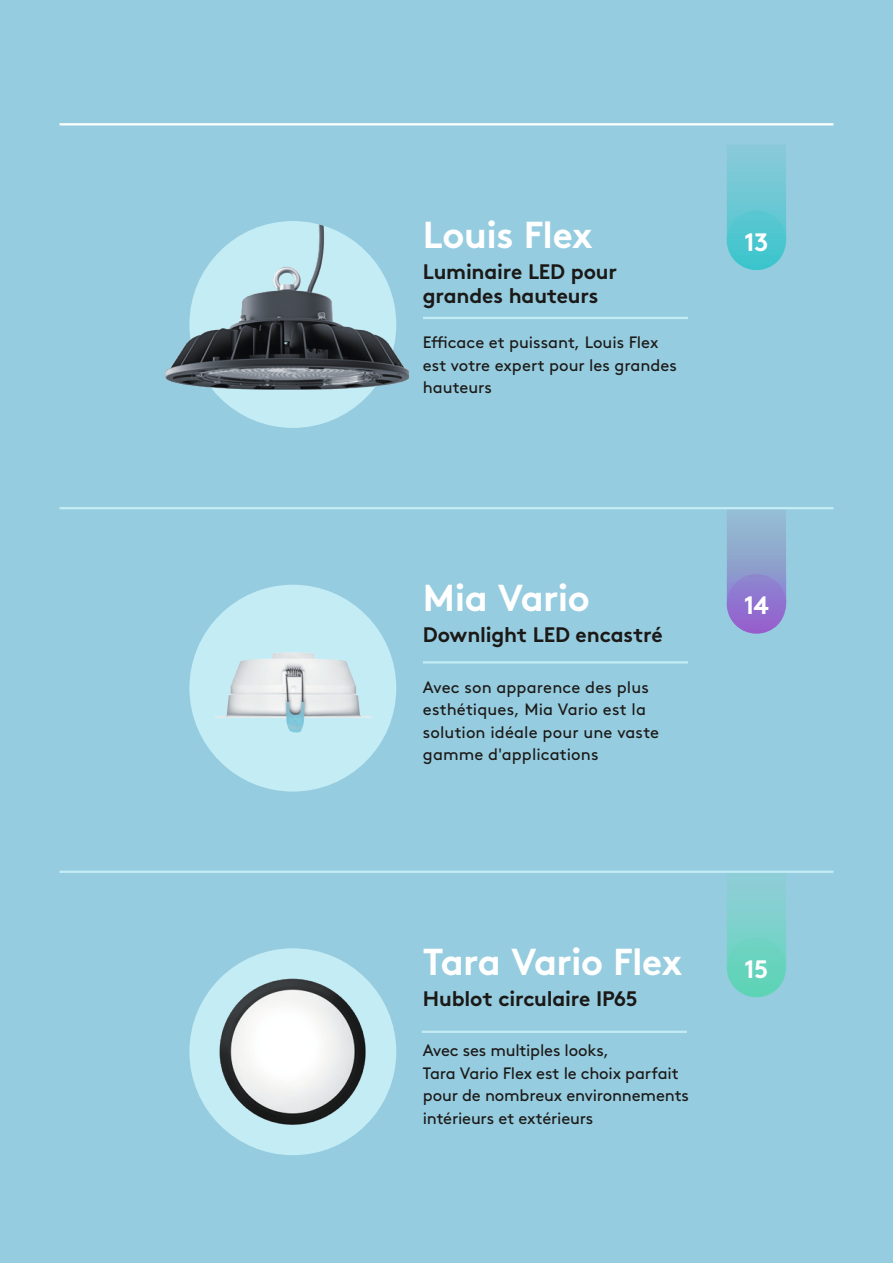
<style>
.page{position:relative;width:893px;height:1263px;background:#96ccdf}
.page>*{position:absolute;margin:0;border:0;box-sizing:border-box;transform-origin:0 0}
.Product_Name_25pt{font:700 37.5px "Brown";letter-spacing:-.015em;color:#fff}
.Page_reference{font:700 25.2px "Brown";color:#fff}
.Product_description{font:700 21px/24px "Brown";letter-spacing:-.01em;color:#1b1917}
.Product_description-2{font:16.5px/22.5px "Brown";letter-spacing:-.005em;color:#1b1917}
</style>
<div class="page">
<svg style="left:727px;top:145px;width:60px;height:125px"></svg>
<div style="left:727px;top:211px;width:59px;height:59px;background:linear-gradient(to bottom,#5cc7d1,#3ac5cc);border-radius:50%"></div>
<svg style="left:727px;top:509px;width:60px;height:123px"></svg>
<div style="left:727px;top:574px;width:59px;height:60px;background:linear-gradient(to bottom,#8c86d0,#9661ce);border-radius:50%"></div>
<hr style="left:60px;top:123px;width:773px;height:2px;background:#fff">
<hr style="left:60px;top:507px;width:773px;height:2px;background:#c4ecf5">
<hr style="left:422px;top:1031px;width:265px;height:2px;background:#c4ecf5">
<hr style="left:423px;top:661px;width:265px;height:2px;background:#c4ecf5">
<div style="left:189px;top:221px;width:207px;height:207px;background:#c4ecf5;border-radius:50%"></div>
<img style="left:165px;top:221px;width:244px;height:169px">
<hr style="left:423px;top:317px;width:265px;height:2px;background:#c4ecf5">
<div style="left:189px;top:585px;width:207px;height:206px;background:#c4ecf5;border-radius:50%"></div>
<img style="left:205px;top:633px;width:176px;height:118px">
<div style="left:189px;top:948px;width:207px;height:207px;background:#c4ecf5;border-radius:50%"></div>
<img style="left:210px;top:969px;width:166px;height:166px">
<svg style="left:727px;top:885px;width:60px;height:113px"></svg>
<div style="left:727px;top:938px;width:59px;height:59px;background:#66d3bc;border-radius:50%"></div>
<hr style="left:60px;top:871px;width:773px;height:2px;background:#c4ecf5">
<p class="Product_Name_25pt" style="left:423px;top:204px;width:171px">Louis Flex</p>
<p class="Product_description" style="left:423px;top:257px;width:196px">Luminaire LED pour grandes hauteurs</p>
<p class="Product_description-2" style="left:423px;top:330px;width:255px">Efficace et puissant, Louis Flex est votre expert pour les grandes hauteurs</p>
<p class="Page_reference" style="left:744px;top:222px;width:26px">13</p>
<p class="Product_Name_25pt" style="left:423px;top:568px;width:168px">Mia Vario</p>
<p class="Product_description" style="left:423px;top:620px;width:241px">Downlight LED encastré</p>
<p class="Product_description-2" style="left:423px;top:674px;width:238px">Avec son apparence des plus esthétiques, Mia Vario est la solution idéale pour une vaste gamme d'applications</p>
<p class="Page_reference" style="left:744px;top:585px;width:27px">14</p>
<p class="Product_Name_25pt" style="left:423px;top:931px;width:261px">Tara Vario Flex</p>
<p class="Product_description" style="left:423px;top:984px;width:216px">Hublot circulaire IP65</p>
<p class="Product_description-2" style="left:423px;top:1038px;width:268px">Avec ses multiples looks,<br>Tara Vario Flex est le choix parfait pour de nombreux environnements intérieurs et extérieurs</p>
<p class="Page_reference" style="left:744px;top:949px;width:26px">15</p>
</div>
